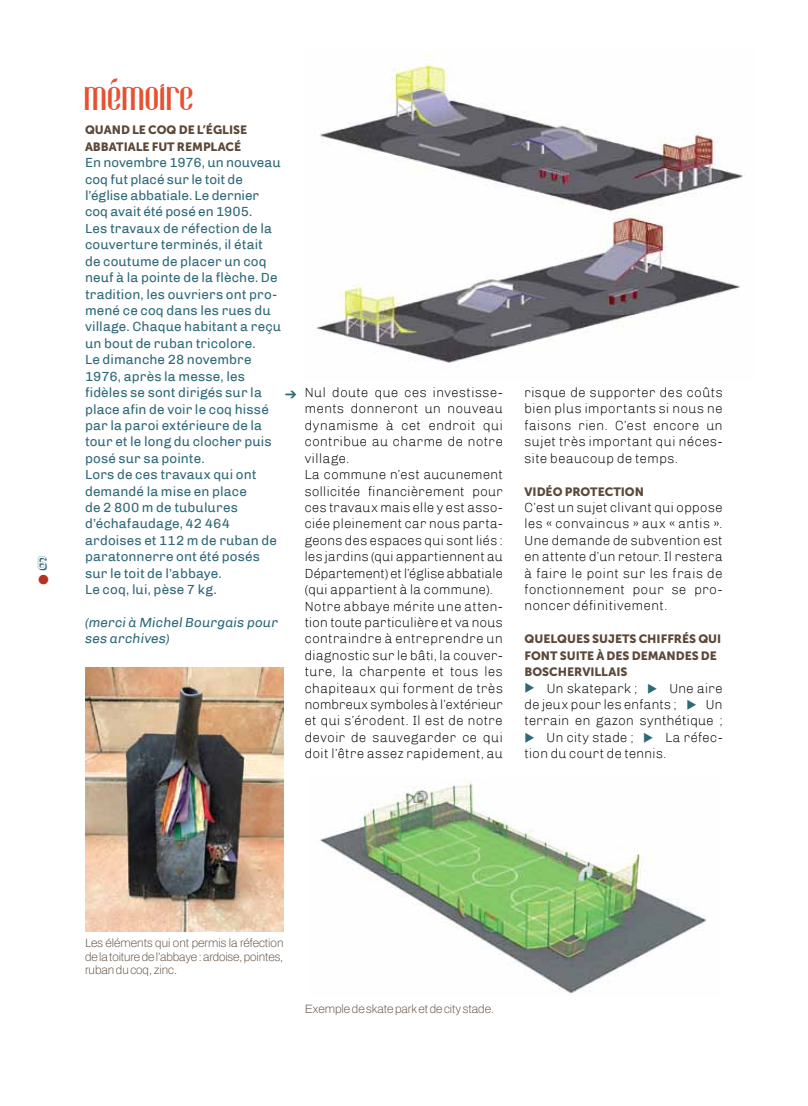
<style>
.page{position:relative;width:808px;height:1106px;background:#fff}
.page>*{position:absolute;margin:0;border:0;box-sizing:border-box;transform-origin:0 0}
.t1{font:700 39px "Coco";color:#e65131}
.t2{font:800 30px "Gill Sans MT Pro";color:#b43124}
.t3{font:21px "Forgotten Futurist Shadow";color:#2f6978}
.t4{font:300 13.5px/16.4px "Chivo";letter-spacing:.005em;color:#000;text-align:justify}
.t5{font:13.5px/16.4px "Chivo";letter-spacing:.005em;color:#2f6978}
.t6{font:italic 13.5px/16.4px "Chivo";letter-spacing:.01em;color:#2f6978}
.t7{font:100 12px/13.5px "Archivo";color:#5b4838;text-align:justify}
.t8{font:12px/16.4px "Museo Sans 900";color:#5b4838}
.s1{color:#2f6978}
</style>
<div class="page">
<img style="left:85px;top:668px;width:198px;height:263px">
<img style="left:320px;top:778px;width:386px;height:216px">
<img style="left:316px;top:54px;width:429px;height:309px">
<h3 class="t3" style="left:38px;top:554px;width:11px">6</h3>
<h2 class="t2" style="left:37px;top:556px;width:14px">.</h2>
<h1 class="t1" style="left:85px;top:67px;width:111px">mémoire</h1>
<p class="t8" style="left:85px;top:122px;width:164px">QUAND LE COQ DE L’ÉGLISE<br>ABBATIALE FUT REMPLACÉ</p>
<p class="t5" style="left:85px;top:154px;width:198px">En novembre 1976, un nouveau coq fut placé sur le toit de l’église abbatiale. Le dernier coq avait été posé en 1905.<br>Les travaux de réfection de la couverture terminés, il était de coutume de placer un coq neuf à la pointe de la flèche. De tradition, les ouvriers ont pro&shy;mené ce coq dans les rues du village. Chaque habitant a reçu un bout de ruban tricolore.<br>Le dimanche 28 novembre<br>1976, après la messe, les fidèles se sont dirigés sur la place afin de voir le coq hissé par la paroi extérieure de la tour et le long du clocher puis posé sur sa pointe.<br>Lors de ces travaux qui ont demandé la mise en place<br>de 2 800 m de tubulures d’échafaudage, 42 464 ardoises et 112 m de ruban de paratonnerre ont été posés sur le toit de l’abbaye.<br>Le coq, lui, pèse 7 kg.</p>
<p class="t6" style="left:85px;top:614px;width:194px">(merci à Michel Bourgais pour ses archives)</p>
<p class="t4" style="left:305px;top:384px;width:200px;text-align:left">Nul doute que ces investisse&shy;ments donneront un nouveau dynamisme à cet endroit qui contribue au charme de notre village.<br>La commune n’est aucunement sollicitée financièrement pour ces travaux mais elle y est asso&shy;ciée pleinement car nous parta&shy;geons des espaces qui sont liés : les jardins (qui appartiennent au<br>Département) et l’église abbatiale (qui appartient à la commune).<br>Notre abbaye mérite une atten&shy;tion toute particulière et va nous contraindre à entreprendre un diagnostic sur le bâti, la couver&shy;ture, la charpente et tous les chapiteaux qui forment de très nombreux symboles à l’extérieur et qui s’érodent. Il est de notre devoir de sauvegarder ce qui doit l’être assez rapidement, au</p>
<p class="t4" style="left:524px;top:384px;width:200px">risque de supporter des coûts bien plus importants si nous ne faisons rien. C’est encore un sujet très important qui néces&shy;site beaucoup de temps.</p>
<p class="t8" style="left:524px;top:483px;width:121px">VIDÉO PROTECTION</p>
<p class="t4" style="left:524px;top:499px;width:200px">C’est un sujet clivant qui oppose les « convaincus » aux « antis ».<br>Une demande de subvention est en attente d’un retour. Il restera à faire le point sur les frais de fonctionnement pour se pro&shy;noncer définitivement.</p>
<p class="t8" style="left:524px;top:631px;width:198px">QUELQUES SUJETS CHIFFRÉS QUI<br>FONT SUITE À DES DEMANDES DE<br>BOSCHERVILLAIS</p>
<p class="t4" style="left:524px;top:680px;width:200px"><span class="s1">◆</span> Un skatepark ; <span class="s1">◆</span> Une aire de jeux pour les enfants ; <span class="s1">◆</span> Un terrain en gazon synthétique ;</p>
<p class="t4" style="left:524px;top:729px;width:200px"><span class="s1">◆</span> Un city stade ; <span class="s1">◆</span> La réfec&shy;tion du court de tennis.</p>
<p class="t7" style="left:85px;top:936px;width:200px">Les éléments qui ont permis la réfection de la toiture de l’abbaye : ardoise, pointes, ruban du coq, zinc.</p>
<p class="t7" style="left:305px;top:1001px;width:191px">Exemple de skate park et de city stade.</p>
</div>
